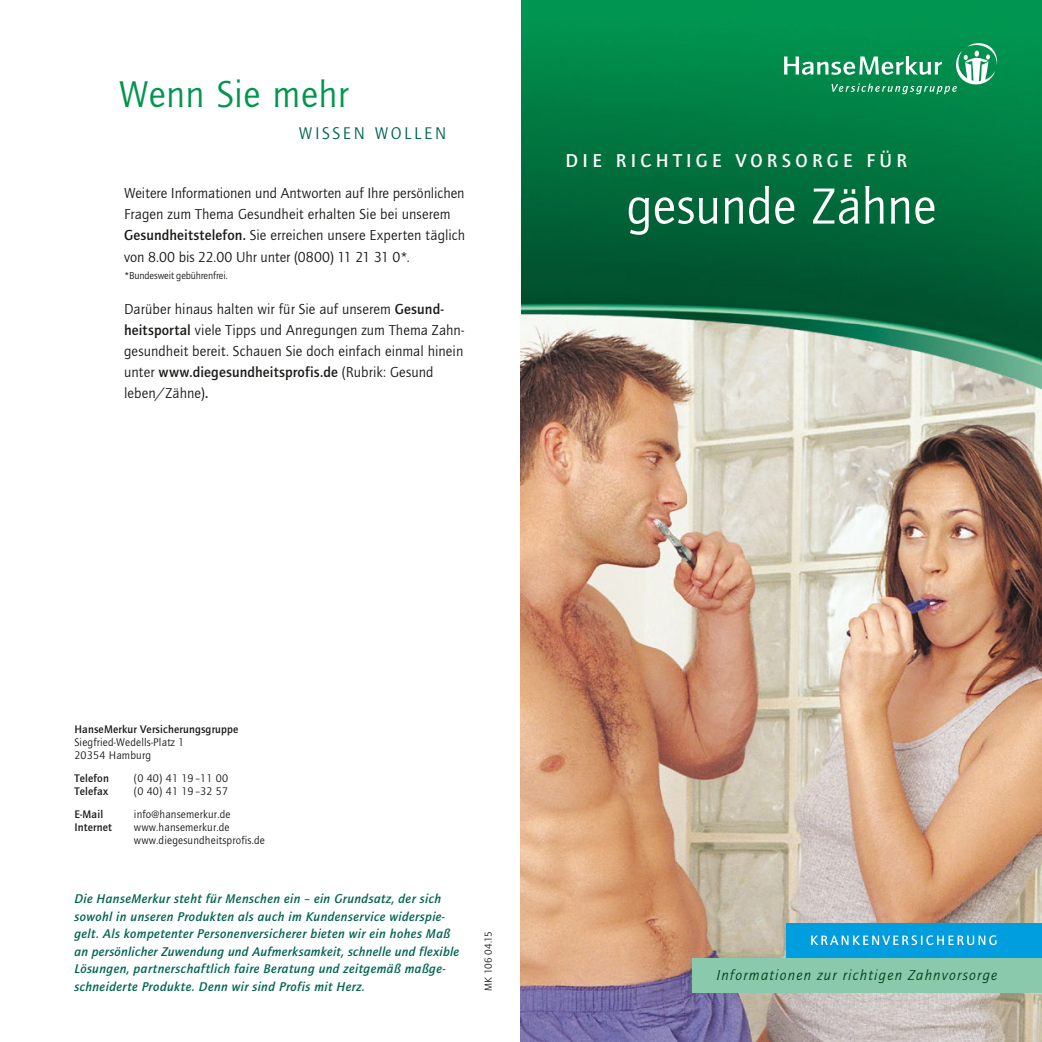
<style>
.page{position:relative;width:1042px;height:1042px;background:#fff}
.page>*{position:absolute;margin:0;border:0;box-sizing:border-box;transform-origin:0 0}
.t1{font:52.5px "Quay Sans ITC Std";color:#fff}
.t2{font:38.5px "Quay Sans ITC Std";letter-spacing:.01em;color:#00964e}
.t3{font:500 19.25px "Quay Sans ITC Std";letter-spacing:.225em;color:#fff}
.t4{font:17.5px "Quay Sans ITC Std";letter-spacing:.145em;color:#006550}
.t5{font:14.88px/21px "Quay Sans ITC Std";letter-spacing:.005em;color:#1a1a18}
.t6{font:italic 14.88px "Quay Sans ITC Std";letter-spacing:.08em;color:#004417}
.t7{font:italic 500 13.12px/17.5px "Quay Sans ITC Std";letter-spacing:.03em;color:#006550}
.t8{font:11.38px/13.1px "Quay Sans ITC Std";letter-spacing:.015em;color:#1a1a18}
.t9{font:500 11.38px "Quay Sans ITC Std";letter-spacing:.015em;color:#1a1a18}
.t10{font:10.5px "Quay Sans ITC Std";letter-spacing:-.01em;color:#1a1a18}
.s1{font-weight:500}
</style>
<div class="page">
<img style="left:521px;top:404px;width:521px;height:638px">
<img style="left:521px;top:0;width:521px;height:404px">
<svg style="left:784px;top:43px;width:213px;height:51px;background:#2ea06b"></svg>
<div style="left:786px;top:923px;width:256px;height:34px;background:#009ddf"></div>
<svg style="left:811px;top:935px;width:185px;height:10px"></svg>
<div style="left:692px;top:957px;width:350px;height:35px;background:#8bc9ad"></div>
<h2 class="t2" style="left:119px;top:72px;width:232px">Wenn Sie mehr</h2>
<p class="t4" style="left:299px;top:123px;width:149px">WISSEN WOLLEN</p>
<p class="t5" style="left:124px;top:183px;width:343px">Weitere Informationen und Antworten auf Ihre persönlichen Fragen zum Thema Gesundheit erhalten Sie bei unserem <span class="s1">Gesundheitstelefon.</span> Sie erreichen unsere Experten täglich von 8.00 bis 22.00 Uhr unter (0800) 11 21 31 0*.</p>
<p class="t10" style="left:124px;top:269px;width:105px">*Bundesweit gebührenfrei.</p>
<p class="t5" style="left:124px;top:298px;width:341px">Darüber hinaus halten wir für Sie auf unserem <span class="s1">Gesund&shy;heitsportal</span> viele Tipps und Anregungen zum Thema Zahn&shy;gesundheit bereit. Schauen Sie doch einfach einmal hinein unter <span class="s1">www.diegesundheitsprofis.de</span> (Rubrik: Gesund leben/Zähne)<span class="s1">.</span></p>
<p class="t3" style="left:566px;top:149px;width:343px">DIE RICHTIGE VORSORGE FÜR</p>
<h1 class="t1" style="left:626px;top:175px;width:311px">gesunde Zähne</h1>
<p class="t9" style="left:74px;top:722px;width:166px">HanseMerkur Versicherungsgruppe</p>
<p class="t8" style="left:74px;top:735px;width:111px">Siegfried-Wedells-Platz 1<br>20354 Hamburg</p>
<p class="t9" style="left:74px;top:771px;width:36px">Telefon</p>
<p class="t8" style="left:134px;top:771px;width:96px">(0 40) 41 19 –11 00</p>
<p class="t9" style="left:74px;top:785px;width:35px">Telefax</p>
<p class="t8" style="left:134px;top:785px;width:96px">(0 40) 41 19 –32 57</p>
<p class="t9" style="left:74px;top:808px;width:30px">E-Mail</p>
<p class="t8" style="left:134px;top:808px;width:98px">info@hansemerkur.de</p>
<p class="t9" style="left:74px;top:821px;width:39px">Internet</p>
<p class="t8" style="left:134px;top:821px;width:132px">www.hansemerkur.de www.diegesundheitsprofis.de</p>
<p class="t7" style="left:74px;top:890px;width:386px">Die HanseMerkur steht für Menschen ein – ein Grundsatz, der sich sowohl in unseren Produkten als auch im Kundenservice widerspie&shy;gelt. Als kompetenter Personenversicherer bieten wir ein hohes Maß an persönlicher Zuwendung und Aufmerksamkeit, schnelle und flexible Lösungen, partnerschaftlich faire Beratung und zeitgemäß maßge&shy;schneiderte Produkte. Denn wir sind Profis mit Herz.</p>
<p class="t10" style="left:482px;top:991px;width:62px;rotate:-90deg">MK 106 04.15</p>
<p class="t6" style="left:716px;top:966px;width:282px">Informationen zur richtigen Zahnvorsorge</p>
</div>
